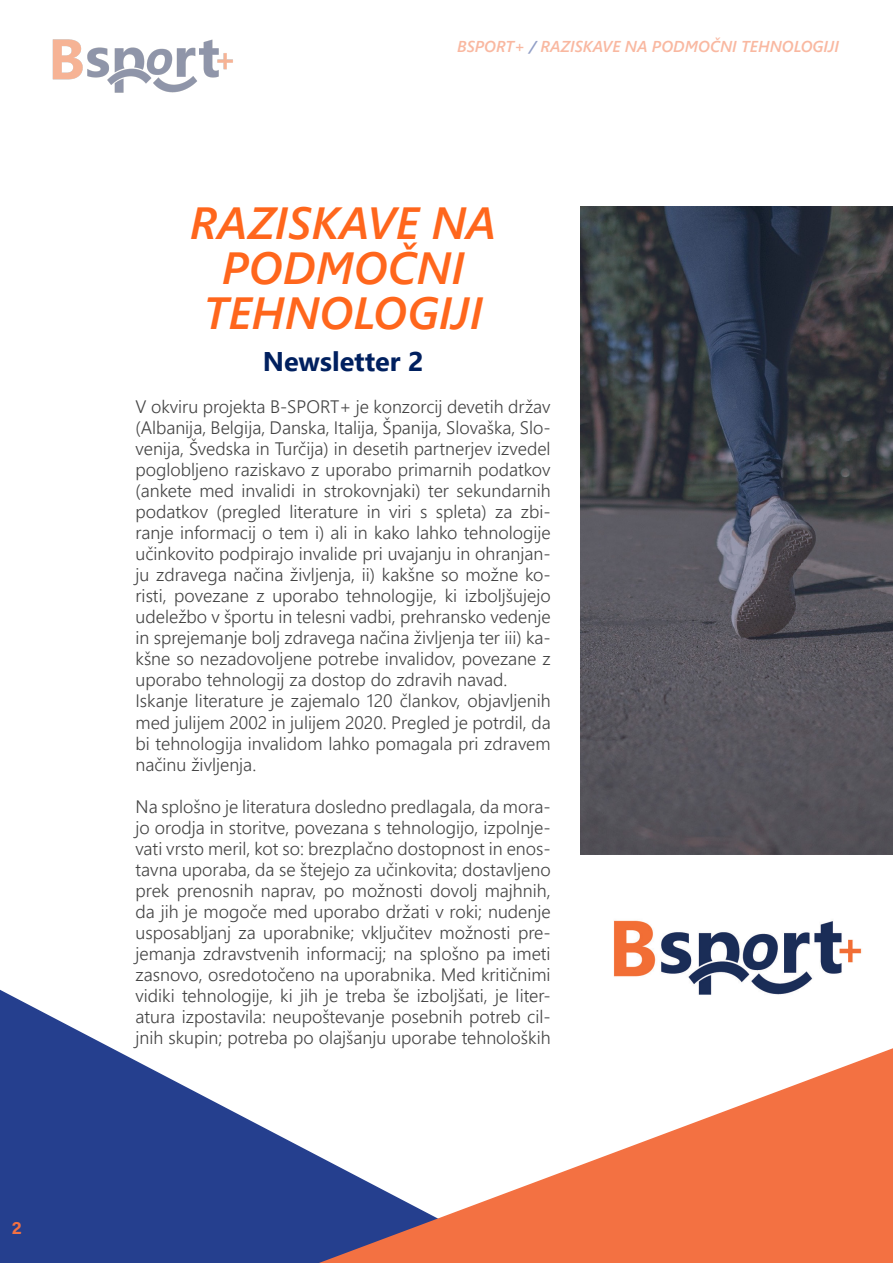
<style>
.page{position:relative;width:893px;height:1263px;background:#fff}
.page>*{position:absolute;margin:0;border:0;box-sizing:border-box;transform-origin:0 0}
.TÍTULO{font:italic 600 45px/45px "Segoe UI";color:#ff661c;text-align:center}
.SUBTÍTULO{font:700 27px "Segoe UI";color:#00205f}
.t1{font:300 18px/21px "Segoe UI";color:#434343;text-align:justify}
.t2{font:700 18px "Acumin Pro";color:#f37142}
.t3{font:italic 600 15.75px "Segoe UI";color:#f37142}
.s1{color:#253f8e}
</style>
<div class="page">
<svg style="left:0;top:990px;width:319px;height:273px;fill:#253f8e"></svg>
<svg style="left:319px;top:1048px;width:574px;height:215px"></svg>
<img style="left:52px;top:39px;width:181px;height:54px">
<img style="left:580px;top:207px;width:313px;height:647px">
<img style="left:613px;top:920px;width:249px;height:75px">
<p class="t2" style="left:12px;top:1215px;width:11px">2</p>
<p class="t3" style="left:457px;top:31px;width:383px">BSPORT+ <span class="s1">/</span> RAZISKAVE NA PODMOČNI TEHNOLOGIJI</p>
<p class="TÍTULO" style="left:190px;top:194px;width:308px">RAZISKAVE NA<br>PODMOČNI<br>TEHNOLOGIJI</p>
<p class="SUBTÍTULO" style="left:263px;top:336px;width:162px">Newsletter 2</p>
<p class="t1" style="left:136px;top:395px;width:417px">V okviru projekta B-SPORT+ je konzorcij devetih držav (Albanija, Belgija, Danska, Italija, Španija, Slovaška, Slo&shy;venija, Švedska in Turčija) in desetih partnerjev izvedel poglobljeno raziskavo z uporabo primarnih podatkov (ankete med invalidi in strokovnjaki) ter sekundarnih podatkov (pregled literature in viri s spleta) za zbi&shy;ranje informacij o tem i) ali in kako lahko tehnologije učinkovito podpirajo invalide pri uvajanju in ohranjan&shy;ju zdravega načina življenja, ii) kakšne so možne ko&shy;risti, povezane z uporabo tehnologije, ki izboljšujejo udeležbo v športu in telesni vadbi, prehransko vedenje in sprejemanje bolj zdravega načina življenja ter iii) ka&shy;kšne so nezadovoljene potrebe invalidov, povezane z uporabo tehnologij za dostop do zdravih navad.</p>
<p class="t1" style="left:136px;top:689px;width:417px">Iskanje literature je zajemalo 120 člankov, objavljenih med julijem 2002 in julijem 2020. Pregled je potrdil, da bi tehnologija invalidom lahko pomagala pri zdravem načinu življenja.</p>
<p class="t1" style="left:136px;top:794px;width:417px">Na splošno je literatura dosledno predlagala, da mora&shy;jo orodja in storitve, povezana s tehnologijo, izpolnje&shy;vati vrsto meril, kot so: brezplačno dostopnost in enos&shy;tavna uporaba, da se štejejo za učinkovita; dostavljeno prek prenosnih naprav, po možnosti dovolj majhnih, da jih je mogoče med uporabo držati v roki; nudenje usposabljanj za uporabnike; vključitev možnosti pre&shy;jemanja zdravstvenih informacij; na splošno pa imeti zasnovo, osredotočeno na uporabnika. Med kritičnimi vidiki tehnologije, ki jih je treba še izboljšati, je liter&shy;atura izpostavila: neupoštevanje posebnih potreb cil&shy;jnih skupin; potreba po olajšanju uporabe tehnoloških</p>
</div>
